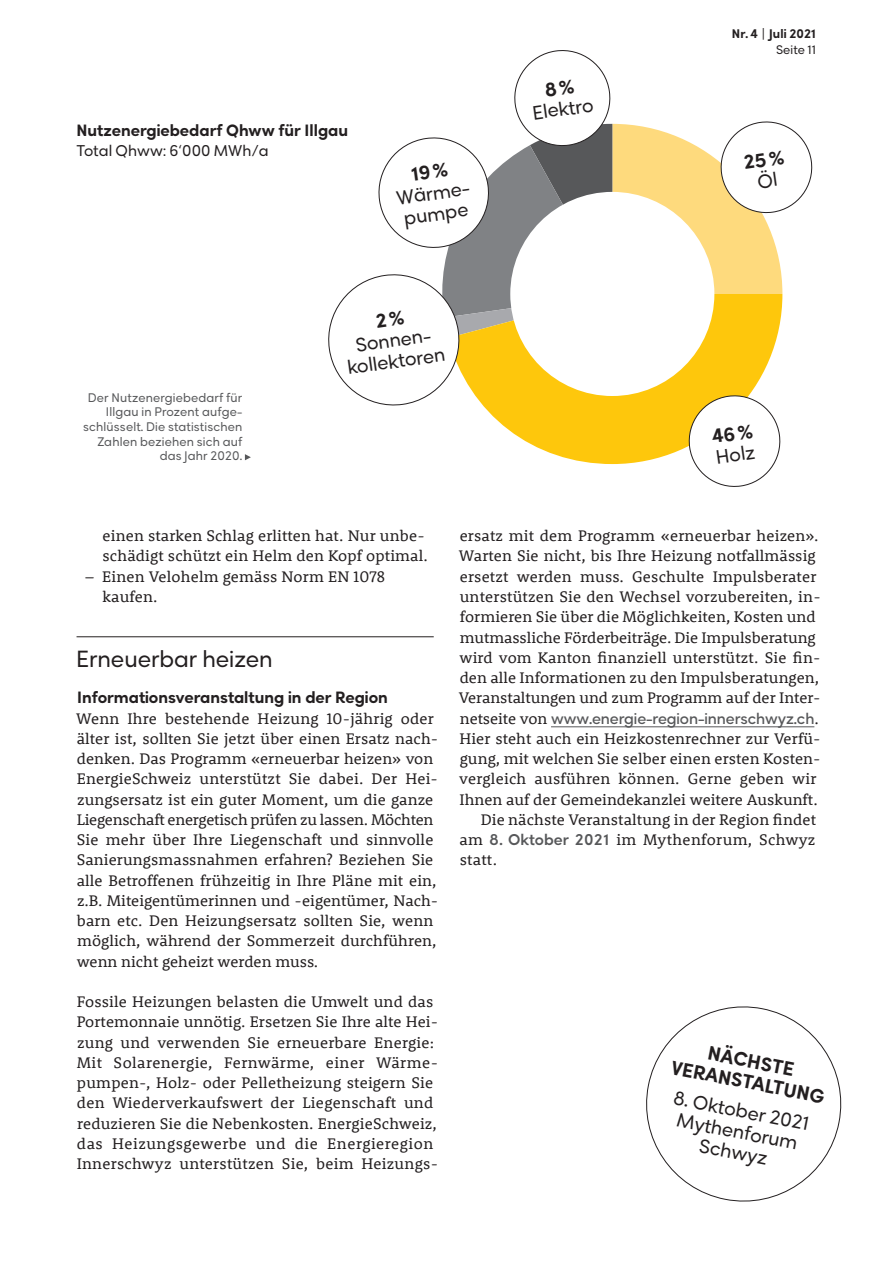
<style>
.page{position:relative;width:893px;height:1263px;background:#fff}
.page>*{position:absolute;margin:0;border:0;box-sizing:border-box;transform-origin:0 0}
.t1{font:22.5px "Rozanova GEO";color:#231f20}
.t2{font:18.75px/21px "Rozanova GEO";color:#231f20;text-align:center}
.t3{font:800 18.75px/21px "Rozanova GEO";color:#231f20;text-align:center}
.t4{font:15.75px/20.2px "Rooney";letter-spacing:.005em;color:#231f20}
.t5{font:800 15.75px "Rozanova GEO";color:#231f20}
.t6{font:600 15px "Rozanova GEO";letter-spacing:-.005em;color:#57585a}
.t7{font:15px "Rozanova GEO";color:#231f20}
.t8{font:12px/14.7px "Rozanova GEO";letter-spacing:.015em;color:#57585a;text-align:right}
.t9{font:800 12px "Rozanova GEO";letter-spacing:.01em;color:#231f20}
.t10{font:12px "Rozanova GEO";letter-spacing:.01em;color:#231f20}
.s1{font-family:"Rooney";font-weight:400;font-size:15.75px;color:#231f20}
.s2{font-family:"Rozanova GEO";font-weight:700;font-size:15px;color:#57585a}
</style>
<div class="page">
<hr style="left:77px;top:636px;width:357px;height:1px;background:#231f20">
<hr style="left:551px;top:726px;width:263px;height:1px;background:#57585a">
<svg style="left:245px;top:454px;width:6px;height:6px"></svg>
<svg style="left:646px;top:1006px;width:196px;height:196px"></svg>
<svg style="left:328px;top:50px;width:485px;height:437px"></svg>
<p class="t5" style="left:77px;top:122px;width:273px">Nutzenergiebedarf Qhww für Illgau</p>
<p class="t7" style="left:77px;top:142px;width:194px">Total Qhww: 6‘000 MWh/a</p>
<p class="t2" style="left:395px;top:190px;width:77px;text-align:left;rotate:-8deg">Wärme&shy;pumpe</p>
<p class="t8" style="left:83px;top:391px;width:161px">Der Nutzenergiebedarf für<br>Illgau in Prozent aufge&shy;schlüsselt. Die statistischen<br>Zahlen beziehen sich auf das Jahr 2020.</p>
<p class="t2" style="left:343px;top:339px;width:100px;rotate:-8deg">Sonnen&shy;kollektoren</p>
<p class="t2" style="left:531px;top:105px;width:63px;rotate:-8deg">Elektro</p>
<p class="t9" style="left:732px;top:27px;width:86px">Nr.4 | Juli 2021</p>
<p class="t10" style="left:776px;top:42px;width:41px">Seite 11</p>
<p class="t2" style="left:715px;top:449px;width:41px;rotate:-8deg">Holz</p>
<p class="t4" style="left:102px;top:525px;width:327px">einen starken Schlag erlitten hat. Nur unbe&shy;schädigt schützt ein Helm den Kopf optimal.</p>
<p class="t4" style="left:102px;top:566px;width:284px;text-indent:-17px">– Einen Velohelm gemäss Norm EN 1078 kaufen.</p>
<h1 class="t1" style="left:76px;top:645px;width:198px">Erneuerbar heizen</h1>
<p class="t5" style="left:77px;top:689px;width:312px">Informationsveranstaltung in der Region</p>
<p class="t4" style="left:76px;top:707px;width:363px">Wenn Ihre bestehende Heizung 10-jährig oder älter ist, sollten Sie jetzt über einen Ersatz nach&shy;denken. Das Programm «erneuerbar heizen» von EnergieSchweiz unterstützt Sie dabei. Der Hei&shy;zungsersatz ist ein guter Moment, um die ganze Liegenschaft energetisch prüfen zu lassen. Möchten Sie mehr über Ihre Liegenschaft und sinnvolle Sanierungsmassnahmen erfahren? Beziehen Sie alle Betroffenen frühzeitig in Ihre Pläne mit ein, z.B. Miteigentümerinnen und -eigentümer, Nach&shy;barn etc. Den Heizungsersatz sollten Sie, wenn möglich, während der Sommerzeit durchführen, wenn nicht geheizt werden muss.</p>
<p class="t4" style="left:77px;top:991px;width:363px">Fossile Heizungen belasten die Umwelt und das Portemonnaie unnötig. Ersetzen Sie Ihre alte Hei&shy;zung und verwenden Sie erneuerbare Energie:<br>Mit Solarenergie, Fernwärme, einer Wärme&shy;pumpen-, Holz- oder Pelletheizung steigern Sie den Wiederverkaufswert der Liegenschaft und reduzieren Sie die Nebenkosten. EnergieSchweiz, das Heizungsgewerbe und die Energieregion Innerschwyz unterstützen Sie, beim Heizungs-</p>
<p class="t4" style="left:459px;top:525px;width:363px">ersatz mit dem Programm «erneuerbar heizen».<br>Warten Sie nicht, bis Ihre Heizung notfallmässig ersetzt werden muss. Geschulte Impulsberater unterstützen Sie den Wechsel vorzubereiten, in&shy;formieren Sie über die Möglichkeiten, Kosten und mutmassliche Förderbeiträge. Die Impulsberatung wird vom Kanton finanziell unterstützt. Sie fin&shy;den alle Informationen zu den Impulsberatungen, Veranstaltungen und zum Programm auf der Inter-</p>
<p class="t6" style="left:460px;top:709px;width:360px"><span class="s1">netseite von</span> www.energie-region-innerschwyz.ch<span class="s1">.</span></p>
<p class="t4" style="left:459px;top:728px;width:363px">Hier steht auch ein Heizkostenrechner zur Verfü-</p>
<p class="t4" style="left:460px;top:748px;width:362px">gung, mit welchen Sie selber einen ersten Kosten-</p>
<p class="t4" style="left:459px;top:768px;width:359px">vergleich ausführen können. Gerne geben wir</p>
<p class="t4" style="left:459px;top:788px;width:360px">Ihnen auf der Gemeindekanzlei weitere Auskunft.</p>
<p class="t4" style="left:481px;top:809px;width:337px">Die nächste Veranstaltung in der Region findet</p>
<p class="t4" style="left:459px;top:829px;width:357px">am <span class="s2">8. Oktober 2021</span> im Mythenforum, Schwyz</p>
<p class="t4" style="left:460px;top:849px;width:39px">statt.</p>
<p class="t3" style="left:677px;top:1036px;width:157px;rotate:11deg">NÄCHSTE<br>VERANSTALTUNG</p>
<p class="t2" style="left:675px;top:1089px;width:140px;rotate:11deg">8. Oktober 2021<br>Mythenforum<br>Schwyz</p>
</div>
